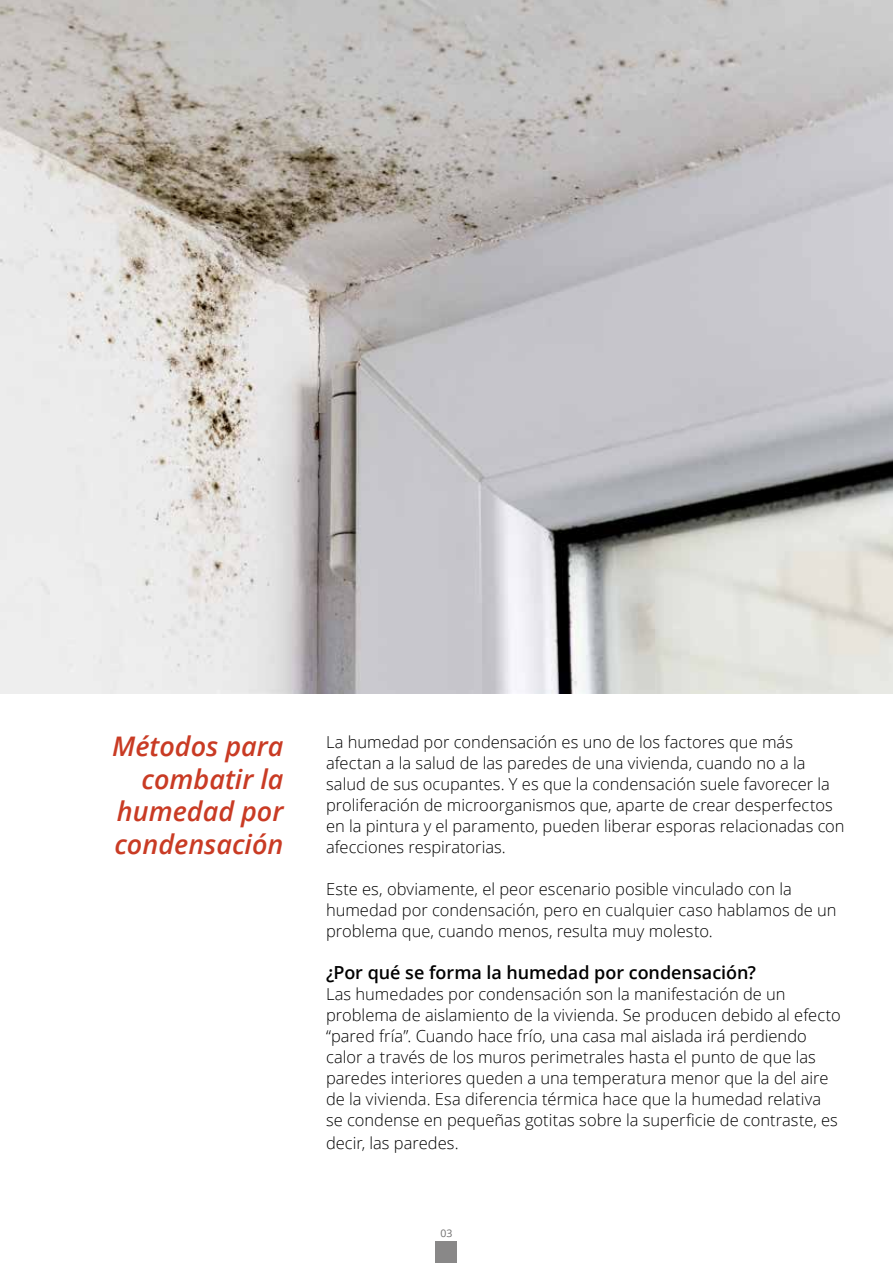
<style>
.page{position:relative;width:893px;height:1263px;background:#fff}
.page>*{position:absolute;margin:0;border:0;box-sizing:border-box;transform-origin:0 0}
.t1{font:italic 600 27px/32.4px "Open Sans";color:#c93b24;text-align:right}
.t2{font:600 18px "Open Sans";letter-spacing:-.005em;color:#000}
.t3{font:300 16.5px/21px "Open Sans";color:#000}
.t4{font:10.5px "Open Sans";color:#706f6f}
</style>
<div class="page">
<img style="left:0;top:0;width:893px;height:693px">
<div style="left:436px;top:1242px;width:21px;height:21px;background:#898888"></div>
<h1 class="t1" style="left:112px;top:730px;width:173px">Métodos para combatir la humedad por condensación</h1>
<p class="t3" style="left:326px;top:731px;width:520px">La humedad por condensación es uno de los factores que más afectan a la salud de las paredes de una vivienda, cuando no a la salud de sus ocupantes. Y es que la condensación suele favorecer la proliferación de microorganismos que, aparte de crear desperfectos en la pintura y el paramento, pueden liberar esporas relacionadas con afecciones respiratorias.</p>
<p class="t3" style="left:326px;top:878px;width:512px">Este es, obviamente, el peor escenario posible vinculado con la humedad por condensación, pero en cualquier caso hablamos de un problema que, cuando menos, resulta muy molesto.</p>
<p class="t2" style="left:326px;top:960px;width:431px">¿Por qué se forma la humedad por condensación?</p>
<p class="t3" style="left:326px;top:983px;width:516px">Las humedades por condensación son la manifestación de un problema de aislamiento de la vivienda. Se producen debido al efecto “pared fría”. Cuando hace frío, una casa mal aislada irá perdiendo calor a través de los muros perimetrales hasta el punto de que las paredes interiores queden a una temperatura menor que la del aire de la vivienda. Esa diferencia térmica hace que la humedad relativa se condense en pequeñas gotitas sobre la superficie de contraste, es</p>
<p class="t3" style="left:326px;top:1132px;width:134px">decir, las paredes.</p>
<p class="t4" style="left:440px;top:1226px;width:14px">03</p>
</div>
